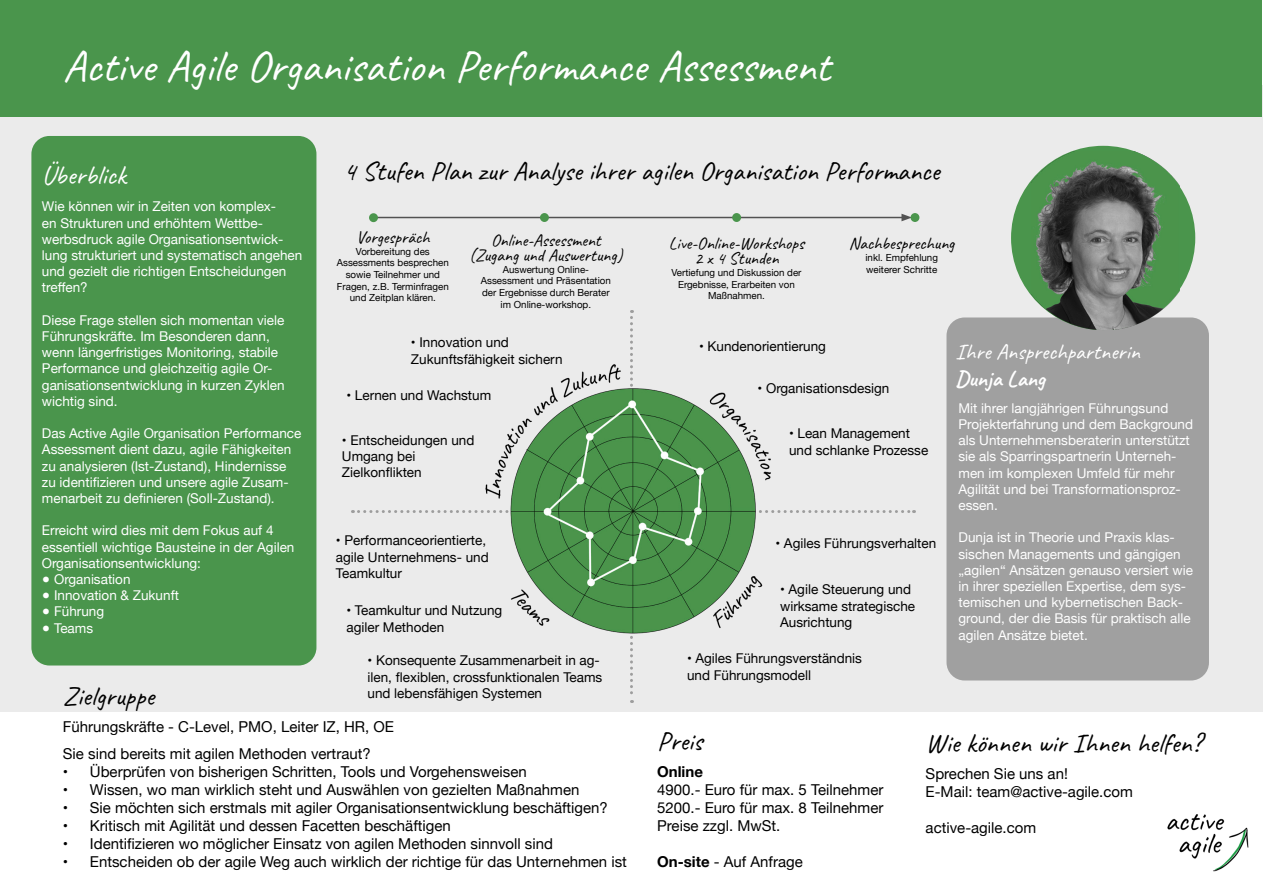
<style>
.page{position:relative;width:1263px;height:893px;background:#fff}
.page>*{position:absolute;margin:0;border:0;box-sizing:border-box;transform-origin:0 0}
.t1{font:45px "Caveat";color:#fff}
.t2{font:27px "Caveat";color:#000}
.t3{font:27px "Caveat";color:#fff}
.t4{font:22.35px "Caveat";color:#fff}
.t5{font:700 22.35px "Caveat";color:#fff}
.t6{font:17.55px "Caveat";color:#000}
.t7{font:15px "Helvetica Neue";color:#000}
.t8{font:700 15px "Helvetica Neue";color:#000}
.t9{font:13.5px/16.2px "Helvetica Neue";color:#fff}
.t10{font:13.5px/16.2px "Helvetica Neue";color:#000}
.t11{font:9.75px "Helvetica Neue";color:#000}
.s1{font-weight:700}
</style>
<div class="page">
<div style="left:0;top:85px;width:1263px;height:627px;background:#ebebeb"></div>
<div style="left:1px;top:1px;width:1261px;height:116px;background:#4a954c"></div>
<img style="left:1167px;top:814px;width:82px;height:58px">
<div style="left:946px;top:317px;width:263px;height:363px;background:#a0a0a0;border-radius:18px"></div>
<div style="left:1011px;top:146px;width:184px;height:184px;background:#4a954c;border-radius:50%"></div>
<img style="left:1031px;top:152px;width:148px;height:178px">
<div style="left:31px;top:136px;width:285px;height:529px;background:#4a954c;border-radius:18px"></div>
<hr style="left:372px;top:217px;width:532px;height:1px;background:#000">
<svg style="left:901px;top:214px;width:10px;height:7px"></svg>
<div style="left:369px;top:213px;width:9px;height:9px;background:#4a954c;border-radius:50%"></div>
<div style="left:540px;top:213px;width:9px;height:9px;background:#4a954c;border-radius:50%"></div>
<div style="left:910px;top:213px;width:9px;height:9px;background:#4a954c;border-radius:50%"></div>
<div style="left:732px;top:213px;width:9px;height:9px;background:#4a954c;border-radius:50%"></div>
<div style="left:352px;top:310px;width:562px;height:393px;background:#ebebeb"></div>
<img style="left:351px;top:353px;width:573px;height:300px">
<p class="t1" style="left:63px;top:38px;width:769px">Active Agile Organisation Performance Assessment</p>
<p class="t3" style="left:42px;top:158px;width:86px">Überblick</p>
<p class="t9" style="left:42px;top:199px;width:262px">Wie können wir in Zeiten von komplex-<br>en Strukturen und erhöhtem Wettbe&shy;werbsdruck agile Organisationsentwick&shy;lung strukturiert und systematisch angehen und gezielt die richtigen Entscheidungen treffen?</p>
<p class="t9" style="left:42px;top:313px;width:244px">Diese Frage stellen sich momentan viele Führungskräfte. Im Besonderen dann, wenn längerfristiges Monitoring, stabile Performance und gleichzeitig agile Or&shy;ganisationsentwicklung in kurzen Zyklen wichtig sind.</p>
<p class="t9" style="left:42px;top:426px;width:261px">Das Active Agile Organisation Performance Assessment dient dazu, agile Fähigkeiten zu analysieren (Ist-Zustand), Hindernisse zu identifizieren und unsere agile Zusam&shy;menarbeit zu definieren (Soll-Zustand).</p>
<p class="t9" style="left:42px;top:523px;width:254px">Erreicht wird dies mit dem Fokus auf 4 essentiell wichtige Bausteine in der Agilen<br>Organisationsentwicklung:</p>
<p class="t9" style="left:42px;top:572px;width:90px">● Organisation</p>
<p class="t9" style="left:42px;top:588px;width:138px">● Innovation &amp; Zukunft</p>
<p class="t9" style="left:42px;top:604px;width:64px">● Führung</p>
<p class="t9" style="left:42px;top:620px;width:53px">● Teams</p>
<p class="t2" style="left:343px;top:155px;width:598px">4 Stufen Plan zur Analyse ihrer agilen Organisation Performance</p>
<p class="t6" style="left:356px;top:226px;width:75px">Vorgespräch</p>
<p class="t11" style="left:356px;top:244px;width:75px">Vorbereitung des</p>
<p class="t11" style="left:337px;top:256px;width:113px">Assessments besprechen</p>
<p class="t11" style="left:346px;top:267px;width:96px">sowie Teilnehmer und</p>
<p class="t11" style="left:337px;top:279px;width:113px">Fragen, z.B. Terminfragen</p>
<p class="t11" style="left:350px;top:291px;width:87px">und Zeitplan klären.</p>
<p class="t6" style="left:491px;top:229px;width:111px">Online-Assessment</p>
<p class="t6" style="left:469px;top:244px;width:155px">(Zugang und Auswertung)</p>
<p class="t11" style="left:503px;top:262px;width:88px">Auswertung Online-</p>
<p class="t11" style="left:481px;top:274px;width:132px">Assessment und Präsentation</p>
<p class="t11" style="left:482px;top:285px;width:129px">der Ergebnisse durch Berater</p>
<p class="t11" style="left:501px;top:297px;width:92px">im Online-workshop.</p>
<p class="t6" style="left:849px;top:233px;width:107px">Nachbesprechung</p>
<p class="t11" style="left:865px;top:251px;width:74px">inkl. Empfehlung</p>
<p class="t11" style="left:866px;top:262px;width:73px">weiterer Schritte</p>
<p class="t6" style="left:669px;top:233px;width:137px">Live-Online-Workshops</p>
<p class="t6" style="left:694px;top:248px;width:86px">2 x 4 Stunden</p>
<p class="t11" style="left:671px;top:266px;width:132px">Vertiefung und Diskussion der</p>
<p class="t11" style="left:678px;top:277px;width:118px">Ergebnisse, Erarbeiten von</p>
<p class="t11" style="left:708px;top:289px;width:58px">Maßnahmen.</p>
<p class="t10" style="left:411px;top:335px;width:100px">• Innovation und</p>
<p class="t10" style="left:411px;top:351px;width:153px">Zukunftsfähigkeit sichern</p>
<p class="t10" style="left:346px;top:388px;width:146px">• Lernen und Wachstum</p>
<p class="t10" style="left:342px;top:433px;width:134px">• Entscheidungen und</p>
<p class="t10" style="left:342px;top:449px;width:75px">Umgang bei</p>
<p class="t10" style="left:342px;top:465px;width:81px">Zielkonflikten</p>
<p class="t10" style="left:699px;top:339px;width:129px">• Kundenorientierung</p>
<p class="t10" style="left:758px;top:381px;width:133px">• Organisationsdesign</p>
<p class="t10" style="left:789px;top:426px;width:123px">• Lean Management</p>
<p class="t10" style="left:789px;top:442px;width:141px">und schlanke Prozesse</p>
<p class="t4" style="left:955px;top:337px;width:186px">Ihre Ansprechpartnerin</p>
<p class="t5" style="left:955px;top:364px;width:91px">Dunja Lang</p>
<p class="t9" style="left:958px;top:401px;width:236px">Mit ihrer langjährigen Führungsund Projekterfahrung und dem Background als Unternehmensberaterin unterstützt sie als Sparringspartnerin Unterneh&shy;men im komplexen Umfeld für mehr</p>
<p class="t9" style="left:958px;top:482px;width:224px">Agilität und bei Transformationsproz&shy;essen.</p>
<p class="t9" style="left:958px;top:530px;width:236px">Dunja ist in Theorie und Praxis klas&shy;sischen Managements und gängigen „agilen“ Ansätzen genauso versiert wie in ihrer speziellen Expertise, dem sys&shy;temischen und kybernetischen Back&shy;ground, der die Basis für praktisch alle agilen Ansätze bietet.</p>
<p class="t10" style="left:336px;top:533px;width:154px">• Performanceorientierte, agile Unternehmens- und<br>Teamkultur</p>
<p class="t10" style="left:346px;top:603px;width:157px">• Teamkultur und Nutzung</p>
<p class="t10" style="left:346px;top:619px;width:99px">agiler Methoden</p>
<p class="t10" style="left:368px;top:653px;width:236px">• Konsequente Zusammenarbeit in ag&shy;ilen, flexiblen, crossfunktionalen Teams und lebensfähigen Systemen</p>
<p class="t10" style="left:775px;top:536px;width:162px">• Agiles Führungsverhalten</p>
<p class="t10" style="left:780px;top:582px;width:133px">• Agile Steuerung und</p>
<p class="t10" style="left:780px;top:598px;width:136px">wirksame strategische</p>
<p class="t10" style="left:780px;top:615px;width:74px">Ausrichtung</p>
<p class="t10" style="left:687px;top:651px;width:177px">• Agiles Führungsverständnis</p>
<p class="t10" style="left:687px;top:667px;width:126px">und Führungsmodell</p>
<p class="t2" style="left:63px;top:679px;width:93px">Zielgruppe</p>
<p class="t7" style="left:63px;top:716px;width:333px">Führungskräfte - C-Level, PMO, Leiter IZ, HR, OE</p>
<p class="t7" style="left:63px;top:743px;width:309px">Sie sind bereits mit agilen Methoden vertraut?</p>
<p class="t7" style="left:63px;top:761px;width:465px">• Überprüfen von bisherigen Schritten, Tools und Vorgehensweisen</p>
<p class="t7" style="left:63px;top:779px;width:518px">• Wissen, wo man wirklich steht und Auswählen von gezielten Maßnahmen</p>
<p class="t7" style="left:63px;top:797px;width:547px">• Sie möchten sich erstmals mit agiler Organisationsentwicklung beschäftigen?</p>
<p class="t7" style="left:63px;top:815px;width:389px">• Kritisch mit Agilität und dessen Facetten beschäftigen</p>
<p class="t7" style="left:63px;top:833px;width:492px">• Identifizieren wo möglicher Einsatz von agilen Methoden sinnvoll sind</p>
<p class="t7" style="left:63px;top:851px;width:565px">• Entscheiden ob der agile Weg auch wirklich der richtige für das Unternehmen ist</p>
<p class="t2" style="left:657px;top:724px;width:47px">Preis</p>
<p class="t8" style="left:657px;top:760px;width:47px">Online</p>
<p class="t7" style="left:657px;top:779px;width:228px">4900.- Euro für max. 5 Teilnehmer</p>
<p class="t7" style="left:657px;top:797px;width:228px">5200.- Euro für max. 8 Teilnehmer</p>
<p class="t7" style="left:657px;top:815px;width:125px">Preise zzgl. MwSt.</p>
<p class="t7" style="left:657px;top:851px;width:147px"><span class="s1">On-site</span> - Auf Anfrage</p>
<p class="t2" style="left:926px;top:726px;width:278px">Wie können wir Ihnen helfen?</p>
<p class="t7" style="left:926px;top:763px;width:144px">Sprechen Sie uns an!</p>
<p class="t7" style="left:926px;top:781px;width:209px">E-Mail: team@active-agile.com</p>
<p class="t7" style="left:926px;top:817px;width:112px">active-agile.com</p>
</div>
